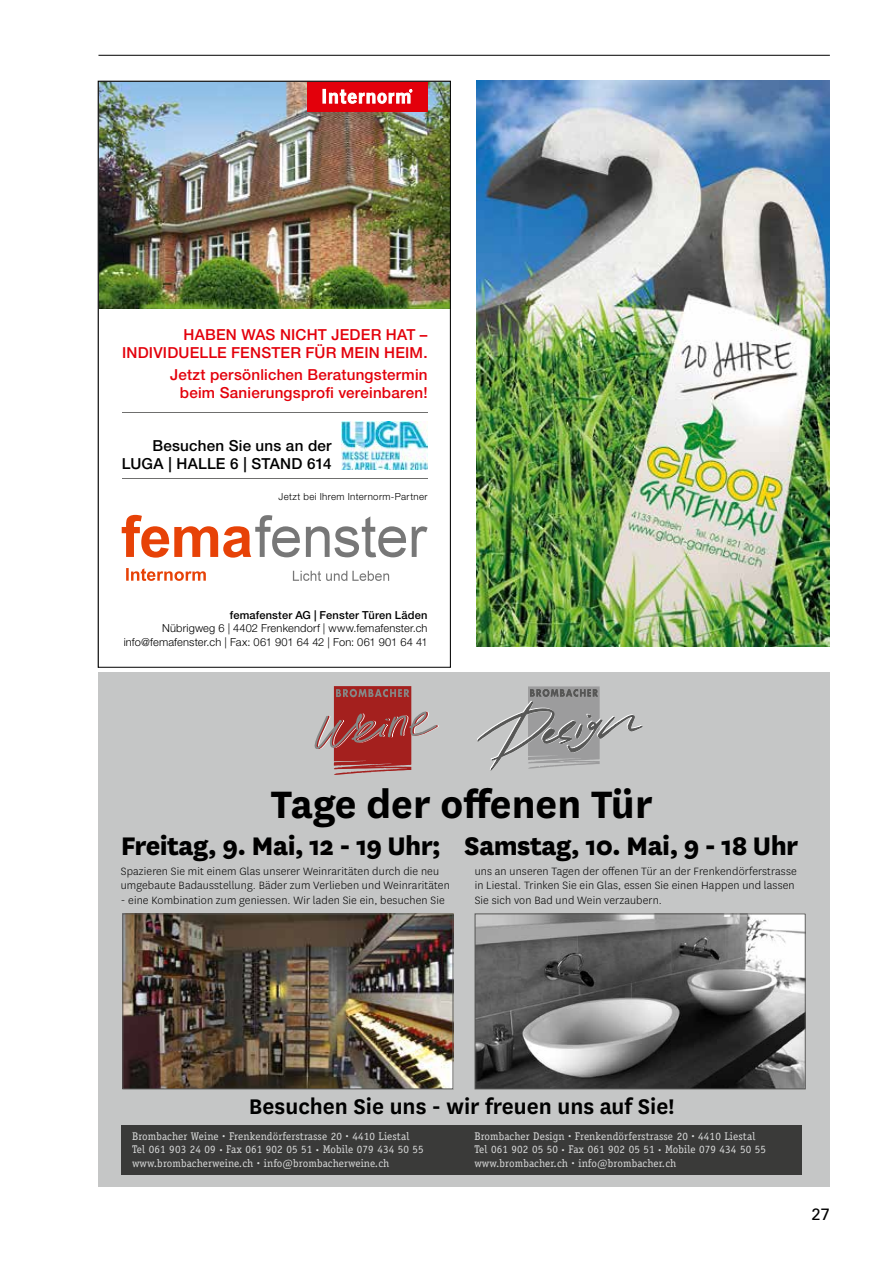
<style>
.page{position:relative;width:893px;height:1263px;background:#fff}
.page>*{position:absolute;margin:0;border:0;box-sizing:border-box;transform-origin:0 0}
.t1{font:700 44.55px "National";color:#000}
.t2{font:800 29.7px "National";letter-spacing:-.02em;color:#000}
.t3{font:600 24.75px "National";color:#000}
.t4{font:16.5px "Univers";color:#000}
.t5{font:500 15.15px/18px "Helvetica Neue LT Pro";letter-spacing:.015em;color:#e3000b;text-align:right}
.t6{font:500 15.15px/18px "Helvetica Neue LT Pro";letter-spacing:.015em;color:#000;text-align:right}
.t7{font:300 12.45px/14.9px "National";letter-spacing:.01em;color:#000}
.t8{font:11.1px/13.4px "Officina Serif";letter-spacing:.01em;color:#d9dada}
.t9{font:300 11.1px/13.8px "Helvetica Neue LT Pro";letter-spacing:.015em;color:#000;text-align:right}
.t10{font:500 11.1px "Helvetica Neue LT Pro";letter-spacing:.02em;color:#000}
.t11{font:300 9.75px "Helvetica Neue LT Pro";letter-spacing:.04em;color:#000}
</style>
<div class="page">
<hr style="left:98px;top:55px;width:732px;height:1px;background:#000">
<div style="left:98px;top:672px;width:731px;height:514px;background:#c5c6c6"></div>
<svg style="left:315px;top:686px;width:124px;height:89px"></svg>
<div style="left:121px;top:1125px;width:681px;height:49px;background:#3a3a39"></div>
<svg style="left:477px;top:686px;width:166px;height:84px"></svg>
<img style="left:124px;top:915px;width:327px;height:172px">
<div style="left:122px;top:913px;width:331px;height:176px;border:1px solid #565655"></div>
<img style="left:477px;top:915px;width:326px;height:172px">
<div style="left:475px;top:913px;width:330px;height:176px;border:1px solid #565655"></div>
<img style="left:476px;top:81px;width:353px;height:565px">
<img style="left:100px;top:83px;width:349px;height:451px">
<svg style="left:122px;top:515px;width:306px;height:66px"></svg>
<p class="t5" style="left:122px;top:326px;width:307px">HABEN WAS NICHT JEDER HAT –<br>INDIVIDUELLE FENSTER FÜR MEIN HEIM.</p>
<p class="t5" style="left:170px;top:366px;width:259px">Jetzt persönlichen Beratungstermin beim Sanierungsprofi vereinbaren!</p>
<p class="t6" style="left:122px;top:437px;width:211px">Besuchen Sie uns an der<br>LUGA | HALLE 6 | STAND 614</p>
<p class="t11" style="left:279px;top:490px;width:150px">Jetzt bei Ihrem Internorm-Partner</p>
<p class="t10" style="left:230px;top:608px;width:199px">femafenster AG | Fenster Türen Läden</p>
<p class="t9" style="left:124px;top:621px;width:305px">Nübrigweg 6 | 4402 Frenkendorf | www.femafenster.ch info@femafenster.ch | Fax: 061 901 64 42 | Fon: 061 901 64 41</p>
<h1 class="t1" style="left:271px;top:773px;width:383px">Tage der offenen Tür</h1>
<h2 class="t2" style="left:121px;top:824px;width:679px">Freitag, 9. Mai, 12 - 19 Uhr; Samstag, 10. Mai, 9 - 18 Uhr</h2>
<p class="t7" style="left:121px;top:863px;width:331px">Spazieren Sie mit einem Glas unserer Weinraritäten durch die neu umgebaute Badausstellung. Bäder zum Verlieben und Weinraritäten</p>
<p class="t7" style="left:121px;top:893px;width:325px">- eine Kombination zum geniessen. Wir laden Sie ein, besuchen Sie</p>
<p class="t7" style="left:475px;top:863px;width:323px">uns an unseren Tagen der offenen Tür an der Frenkendörferstrasse in Liestal. Trinken Sie ein Glas, essen Sie einen Happen und lassen<br>Sie sich von Bad und Wein verzaubern.</p>
<h3 class="t3" style="left:249px;top:1089px;width:427px">Besuchen Sie uns - wir freuen uns auf Sie!</h3>
<p class="t8" style="left:474px;top:1129px;width:293px">Brombacher Design <sup>.</sup> Frenkendörferstrasse 20 <sup>.</sup> 4410 Liestal<br>Tel 061 902 05 50 <sup>.</sup> Fax 061 902 05 51 <sup>.</sup> Mobile 079 434 50 55 www.brombacher.ch <sup>.</sup> info@brombacher.ch</p>
<p class="t8" style="left:132px;top:1129px;width:293px">Brombacher Weine <sup>.</sup> Frenkendörferstrasse 20 <sup>.</sup> 4410 Liestal<br>Tel 061 903 24 09 <sup>.</sup> Fax 061 902 05 51 <sup>.</sup> Mobile 079 434 50 55 www.brombacherweine.ch <sup>.</sup> info@brombacherweine.ch</p>
<h3 class="t4" style="left:811px;top:1204px;width:20px">27</h3>
</div>
